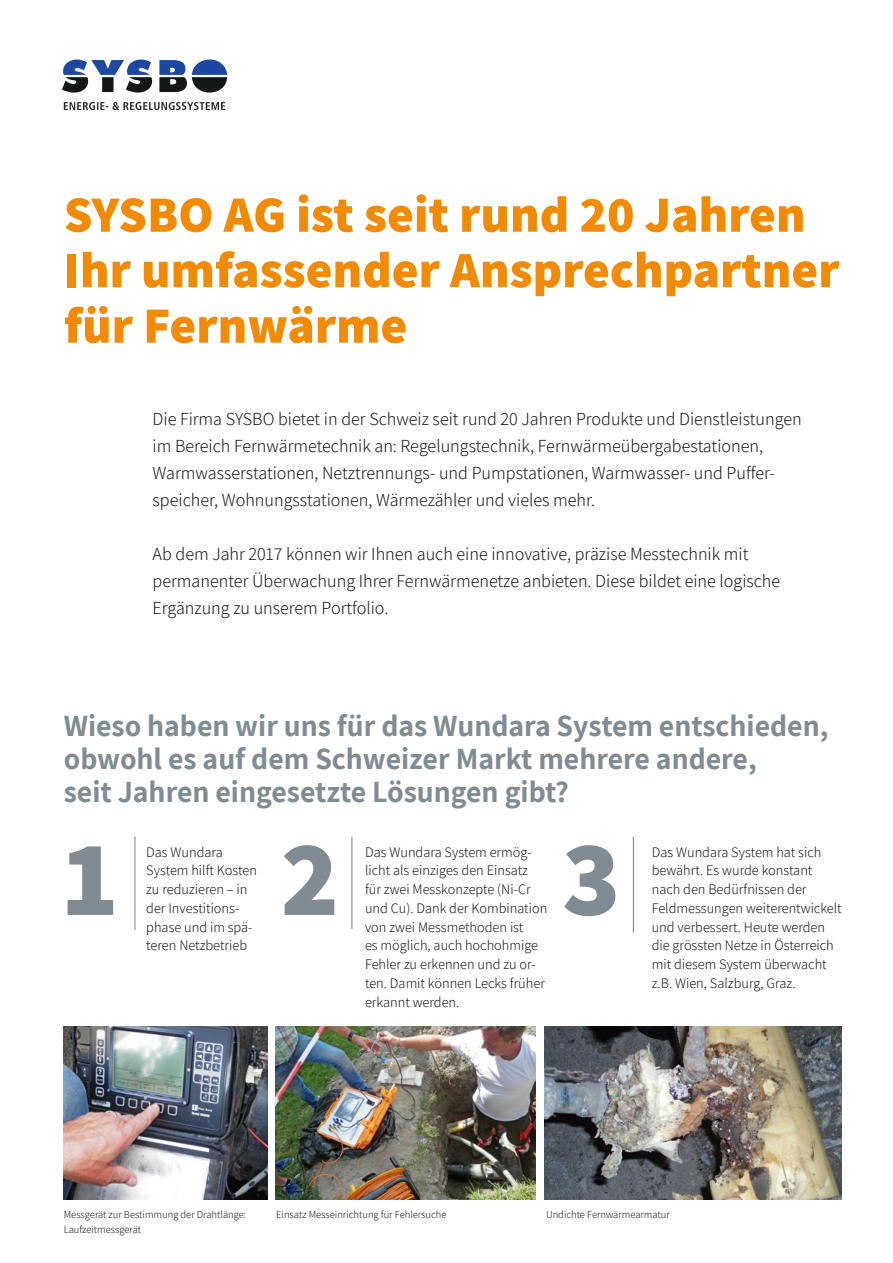
<style>
.page{position:relative;width:893px;height:1263px;background:#fff}
.page>*{position:absolute;margin:0;border:0;box-sizing:border-box;transform-origin:0 0}
.t1{font:800 108px "Assistant";color:#808b94}
.t2{font:800 51px/55.5px "Assistant";color:#f38a03}
.t3{font:700 30px/33px "Assistant";color:#808b94}
.t4{font:300 18px/27px "Assistant";color:#151616}
.t5{font:300 14.25px/18.8px "Assistant";color:#151616}
.t6{font:300 10.5px/15px "Assistant";color:#151616}
</style>
<div class="page">
<svg style="left:159px;top:60px;width:68px;height:33px"></svg>
<svg style="left:62px;top:60px;width:90px;height:33px"></svg>
<svg style="left:64px;top:102px;width:161px;height:8px"></svg>
<img style="left:64px;top:1026px;width:203px;height:173px">
<img style="left:276px;top:1026px;width:260px;height:173px">
<img style="left:544px;top:1026px;width:298px;height:173px">
<hr style="left:134px;top:837px;width:2px;height:93px;background:#808b94">
<hr style="left:351px;top:837px;width:1px;height:92px;background:#808b94">
<hr style="left:633px;top:837px;width:1px;height:95px;background:#808b94">
<h2 class="t2" style="left:64px;top:185px;width:777px">SYSBO AG ist seit rund 20 Jahren<br>Ihr umfassender Ansprechpartner für Fernwärme</h2>
<p class="t4" style="left:153px;top:404px;width:651px">Die Firma SYSBO bietet in der Schweiz seit rund 20 Jahren Produkte und Dienstleistungen im Bereich Fernwärmetechnik an: Regelungstechnik, Fernwärmeübergabestationen, Warmwasserstationen, Netztrennungs- und Pumpstationen, Warmwasser- und Puffer&shy;speicher, Wohnungsstationen, Wärmezähler und vieles mehr.</p>
<p class="t4" style="left:153px;top:539px;width:629px">Ab dem Jahr 2017 können wir Ihnen auch eine innovative, präzise Messtechnik mit permanenter Überwachung Ihrer Fernwärmenetze anbieten. Diese bildet eine logische<br>Ergänzung zu unserem Portfolio.</p>
<h3 class="t3" style="left:64px;top:708px;width:766px">Wieso haben wir uns für das Wundara System entschieden, obwohl es auf dem Schweizer Markt mehrere andere,<br>seit Jahren eingesetzte Lösungen gibt?</h3>
<p class="t5" style="left:146px;top:842px;width:112px">Das Wundara<br>System hilft Kosten zu reduzieren – in der Investitions&shy;phase und im spä&shy;teren Netzbetrieb</p>
<h1 class="t1" style="left:281px;top:805px;width:60px">2</h1>
<p class="t5" style="left:652px;top:842px;width:191px">Das Wundara System hat sich bewährt. Es wurde konstant nach den Bedürfnissen der<br>Feldmessungen weiterentwickelt und verbessert. Heute werden die grössten Netze in Österreich mit diesem System überwacht z.B. Wien, Salzburg, Graz.</p>
<h1 class="t1" style="left:562px;top:805px;width:60px">3</h1>
<h1 class="t1" style="left:64px;top:805px;width:55px">1</h1>
<p class="t5" style="left:365px;top:842px;width:184px">Das Wundara System ermög&shy;licht als einziges den Einsatz für zwei Messkonzepte (Ni-Cr und Cu). Dank der Kombination von zwei Messmethoden ist<br>es möglich, auch hochohmige<br>Fehler zu erkennen und zu or&shy;ten. Damit können Lecks früher erkannt werden.</p>
<p class="t6" style="left:64px;top:1207px;width:184px">Messgerät zur Bestimmung der Drahtlänge:<br>Laufzeitmessgerät</p>
<p class="t6" style="left:276px;top:1207px;width:172px">Einsatz Messeinrichtung für Fehlersuche</p>
<p class="t6" style="left:546px;top:1207px;width:125px">Undichte Fernwärmearmatur</p>
</div>
